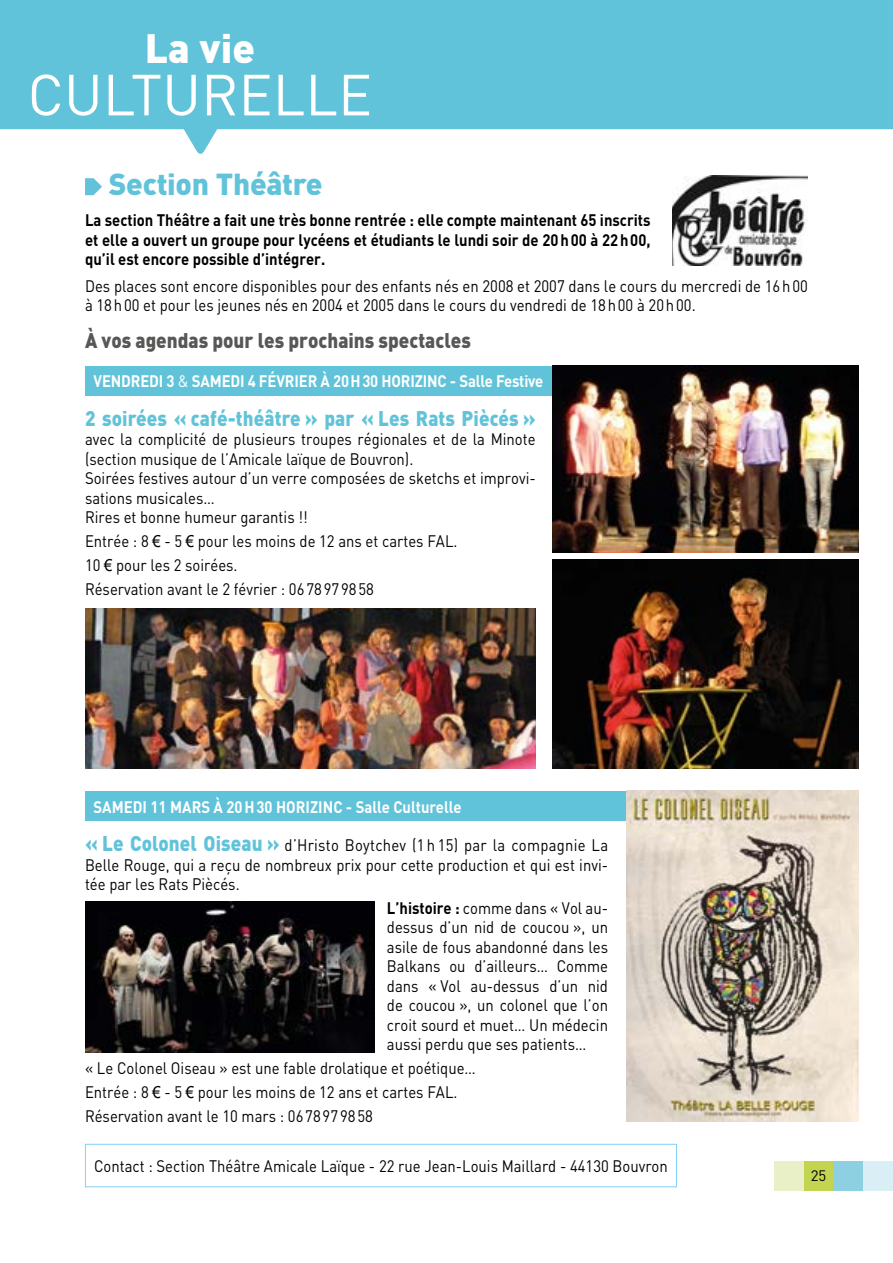
<style>
.page{position:relative;width:893px;height:1263px;background:#fff}
.page>*{position:absolute;margin:0;border:0;box-sizing:border-box;transform-origin:0 0}
.t1{font:57px "DIN";color:#fff}
.t2{font:900 40.5px "DIN";color:#fff}
.t3{font:900 30px "DIN";letter-spacing:-.01em;color:#61c3d9}
.t4{font:900 21px "DIN";letter-spacing:.005em;color:#61c3d9;scale:.9 1}
.t5{font:900 21px "DIN";color:#575756;scale:.9 1}
.t6{font:16.5px/19.5px "DIN";color:#000;scale:.9 1}
.t7{font:700 16.5px/19.5px "DIN";color:#000;text-align:justify;scale:.9 1}
.t8{font:700 16.5px "DIN";letter-spacing:-.01em;color:#fff;scale:.9 1}
.t9{font:15px "DIN";color:#000}
.s1{font-weight:400}
.s2{font-family:"Arial"}
.s3{font-weight:900;font-size:21px;color:#61c3d9}
.s4{font-weight:700}
</style>
<div class="page">
<svg style="left:85px;top:178px;width:17px;height:17px"></svg>
<img style="left:673px;top:176px;width:135px;height:89px">
<div style="left:85px;top:366px;width:467px;height:29px;background:#61c3d9"></div>
<div style="left:85px;top:791px;width:723px;height:30px;background:#61c3d9"></div>
<svg style="left:1px;top:0;width:892px;height:154px;fill:#61c3d9"></svg>
<div style="left:804px;top:1161px;width:29px;height:30px;background:#c2d450"></div>
<div style="left:833px;top:1161px;width:30px;height:30px;background:#8cd0e1"></div>
<div style="left:863px;top:1161px;width:30px;height:30px;background:#d9eef5"></div>
<div style="left:774px;top:1161px;width:30px;height:30px;background:#e9efc6"></div>
<img style="left:553px;top:366px;width:306px;height:186px">
<img style="left:553px;top:560px;width:306px;height:208px">
<img style="left:85px;top:608px;width:451px;height:160px">
<img style="left:626px;top:791px;width:233px;height:330px">
<img style="left:85px;top:902px;width:289px;height:150px">
<svg style="left:0;top:0;width:1px;height:130px"></svg>
<div style="left:85px;top:1144px;width:592px;height:43px;border:1px solid #83d0f5"></div>
<h2 class="t2" style="left:145px;top:21px;width:112px">La vie</h2>
<h1 class="t1" style="left:28px;top:59px;width:346px">CULTURELLE</h1>
<h3 class="t3" style="left:109px;top:164px;width:215px">Section Théâtre</h3>
<p class="t7" style="left:85px;top:210px;width:630px">La section Théâtre a fait une très bonne rentrée : elle compte maintenant 65 inscrits et elle a ouvert un groupe pour lycéens et étudiants le lundi soir de 20h00 à 22h00, qu’il est encore possible d’intégrer.</p>
<p class="t6" style="left:85px;top:276px;width:805px">Des places sont encore disponibles pour des enfants nés en 2008 et 2007 dans le cours du mercredi de 16h00 à 18h00 et pour les jeunes nés en 2004 et 2005 dans le cours du vendredi de 18h00 à 20h00.</p>
<p class="t5" style="left:85px;top:326px;width:430px">À vos agendas pour les prochains spectacles</p>
<p class="t8" style="left:94px;top:371px;width:501px">VENDREDI 3 <span class="s1">&amp;</span> SAMEDI 4 FÉVRIER À 20H30 HORIZINC - Salle Festive</p>
<p class="t4" style="left:85px;top:404px;width:502px">2 soirées « café-théâtre » par « Les Rats Piècés »</p>
<p class="t6" style="left:85px;top:429px;width:502px">avec la complicité de plusieurs troupes régionales et de la Minote (section musique de l’Amicale laïque de Bouvron).<br>Soirées festives autour d’un verre composées de sketchs et improvi&shy;sations musicales…<br>Rires et bonne humeur garantis !!</p>
<p class="t6" style="left:85px;top:529px;width:415px;line-height:23.7px">Entrée : 8 <span class="s2">€</span> - 5 <span class="s2">€</span> pour les moins de 12 ans et cartes FAL.<br>10 <span class="s2">€</span> pour les 2 soirées.<br>Réservation avant le 2 février : 0678979858</p>
<p class="t8" style="left:94px;top:796px;width:410px">SAMEDI 11 MARS À 20H30 HORIZINC - Salle Culturelle</p>
<p class="t6" style="left:85px;top:835px;width:583px;text-align:justify"><span class="s3">« Le Colonel Oiseau »</span> d’Hristo Boytchev (1 h 15) par la compagnie La Belle Rouge, qui a reçu de nombreux prix pour cette production et qui est invi&shy;tée par les Rats Piècés.</p>
<p class="t6" style="left:387px;top:898px;width:247px;text-align:justify"><span class="s4">L’histoire :</span> comme dans « Vol au&shy;dessus d’un nid de coucou », un asile de fous abandonné dans les Balkans ou d’ailleurs… Comme dans « Vol au-dessus d’un nid de coucou », un colonel que l’on croit sourd et muet… Un médecin aussi perdu que ses patients…</p>
<p class="t6" style="left:85px;top:1056px;width:436px;line-height:23.7px">« Le Colonel Oiseau » est une fable drolatique et poétique…<br>Entrée : 8 <span class="s2">€</span> - 5 <span class="s2">€</span> pour les moins de 12 ans et cartes FAL.<br>Réservation avant le 10 mars : 0678979858</p>
<p class="t6" style="left:94px;top:1156px;width:639px">Contact : Section Théâtre Amicale Laïque - 22 rue Jean-Louis Maillard - 44130 Bouvron</p>
<p class="t9" style="left:811px;top:1166px;width:17px">25</p>
</div>
